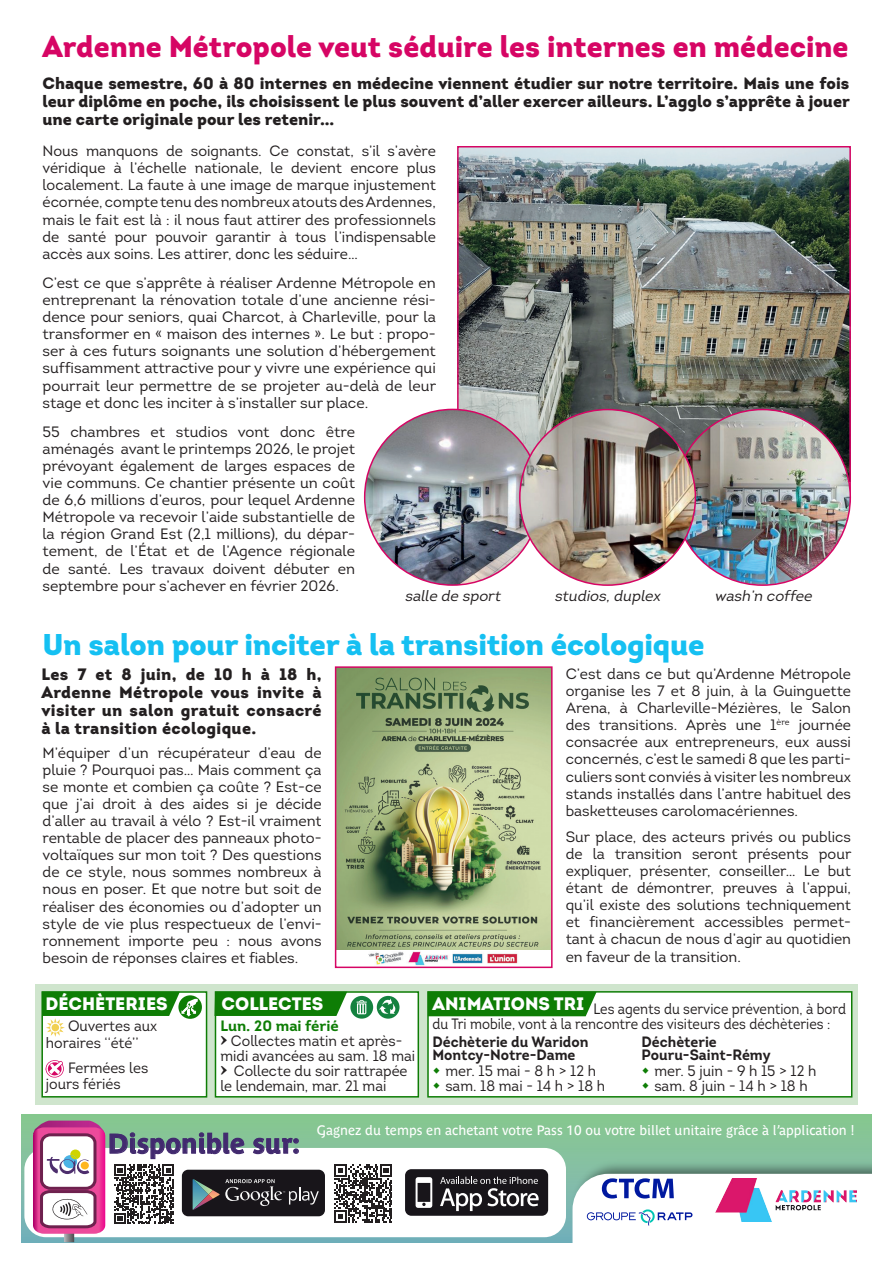
<style>
.page{position:relative;width:893px;height:1263px;background:#fff}
.page>*{position:absolute;margin:0;border:0;box-sizing:border-box;transform-origin:0 0}
.t1{font:900 30px "Intro";color:#d60564}
.t2{font:900 30px "Intro";letter-spacing:-.01em;color:#15c0f2}
.t3{font:700 27px "Parisine Plus Std";color:#422a6f}
.t4{font:900 18px "Intro";color:#fff}
.t5{font:900 16.5px/18px "Intro";letter-spacing:.005em;color:#231f20;text-align:justify}
.t6{font:15px/17.1px "Intro";color:#231f20;text-align:justify}
.t7{font:15px "Intro";color:#231f20;scale:.95 1}
.t8{font:15px "Intro";color:#231f20;scale:.89 1}
.t9{font:700 15px "Intro";color:#231f20;scale:.95 1}
.t10{font:italic 15px "Intro";color:#231f20}
.t11{font:700 15px "Intro";color:#0e7d05;scale:.95 1}
.t12{font:13.5px "Parisine Plus Std";color:#fff}
</style>
<div class="page">
<div style="left:35px;top:984px;width:823px;height:121px;background:linear-gradient(to bottom,#cae2c7,#cae2c7)"></div>
<div style="left:215px;top:991px;width:204px;height:106px;background:#fff;border:2px solid #0e7d05"></div>
<div style="left:41px;top:991px;width:166px;height:106px;background:#fff;border:2px solid #0e7d05"></div>
<div style="left:427px;top:991px;width:425px;height:106px;background:#fff;border:2px solid #0e7d05"></div>
<div style="left:178px;top:995px;width:24px;height:24px;background:#0e7d05;border-radius:50%"></div>
<svg style="left:45px;top:1060px;width:19px;height:18px"></svg>
<svg style="left:215px;top:992px;width:184px;height:27px"></svg>
<svg style="left:42px;top:992px;width:156px;height:45px"></svg>
<div style="left:428px;top:992px;width:169px;height:24px;background:#0e7d05"></div>
<img style="left:338px;top:669px;width:212px;height:281px">
<img style="left:368px;top:951px;width:150px;height:14px">
<div style="left:335px;top:666px;width:218px;height:302px;border:2px solid #d60564"></div>
<div style="left:21px;top:1114px;width:851px;height:128px;background:linear-gradient(to bottom,#8cc98f,#77b1bd)"></div>
<img style="left:568px;top:1156px;width:304px;height:86px">
<svg style="left:572px;top:1174px;width:300px;height:68px"></svg>
<div style="left:24px;top:1148px;width:542px;height:89px;background:#fff;border-radius:22px"></div>
<svg style="left:334px;top:1164px;width:58px;height:58px"></svg>
<div style="left:405px;top:1169px;width:143px;height:47px;background:#18151a;border-radius:6px"></div>
<svg style="left:416px;top:1177px;width:16px;height:31px"></svg>
<svg style="left:440px;top:1177px;width:99px;height:34px"></svg>
<div style="left:182px;top:1170px;width:143px;height:46px;background:#18151a;border-radius:6px"></div>
<svg style="left:33px;top:1120px;width:286px;height:122px"></svg>
<div style="left:81px;top:1161px;width:8px;height:8px;background:#ffb620;border-radius:50%"></div>
<img style="left:460px;top:149px;width:388px;height:328px">
<div style="left:457px;top:146px;width:394px;height:352px;border:2px solid #d60564"></div>
<img style="left:675px;top:410px;width:175px;height:175px;border-radius:88px">
<img style="left:365px;top:409px;width:175px;height:176px;border-radius:88px">
<img style="left:520px;top:410px;width:175px;height:175px;border-radius:88px">
<p class="t1" style="left:43px;top:26px;width:808px">Ardenne Métropole veut séduire les internes en médecine</p>
<p class="t5" style="left:43px;top:74px;width:809px">Chaque semestre, 60 à 80 internes en médecine viennent étudier sur notre territoire. Mais une fois leur diplôme en poche, ils choisissent le plus souvent d’aller exercer ailleurs. L’agglo s’apprête à jouer une carte originale pour les retenir…</p>
<p class="t6" style="left:43px;top:142px;width:395px">Nous manquons de soignants. Ce constat, s’il s’avère</p>
<p class="t6" style="left:43px;top:160px;width:395px">véridique à l’échelle nationale, le devient encore plus</p>
<p class="t6" style="left:43px;top:177px;width:395px">localement. La faute à une image de marque injustement écornée, compte tenu des nombreux atouts des Ardennes, mais le fait est là : il nous faut attirer des professionnels de santé pour pouvoir garantir à tous l’indispensable accès aux soins. Les attirer, donc les séduire…</p>
<p class="t6" style="left:43px;top:274px;width:395px">C’est ce que s’apprête à réaliser Ardenne Métropole en entreprenant la rénovation totale d’une ancienne rési&shy;dence pour seniors, quai Charcot, à Charleville, pour la transformer en « maison des internes ». Le but : propo&shy;ser à ces futurs soignants une solution d’hébergement suffisamment attractive pour y vivre une expérience qui pourrait leur permettre de se projeter au-delà de leur stage et donc les inciter à s’installer sur place.</p>
<p class="t6" style="left:43px;top:423px;width:314px">55 chambres et studios vont donc être aménagés avant le printemps 2026, le projet prévoyant également de larges espaces de vie communs. Ce chantier présente un coût de 6,6 millions d’euros, pour lequel Ardenne Métropole va recevoir l’aide substantielle de la région Grand Est (2,1 millions), du dépar&shy;tement, de l’État et de l’Agence régionale de santé. Les travaux doivent débuter en septembre pour s’achever en février 2026.</p>
<p class="t10" style="left:405px;top:586px;width:100px">salle de sport</p>
<p class="t10" style="left:554px;top:586px;width:111px">studios,duplex</p>
<p class="t10" style="left:714px;top:586px;width:102px">wash’n coffee</p>
<p class="t2" style="left:43px;top:624px;width:663px">Un salon pour inciter à la transition écologique</p>
<p class="t6" style="left:566px;top:665px;width:287px">C’est dans ce but qu’Ardenne Métropole organise les 7 et 8 juin, à la Guinguette Arena, à Charleville-Mézières, le Salon des transitions. Après une 1<sup>ère</sup> journée consacrée aux entrepreneurs, eux aussi concernés, c’est le samedi 8 que les parti&shy;culiers sont conviés à visiter les nombreux stands installés dans l’antre habituel des basketteuses carolomacériennes.</p>
<p class="t6" style="left:566px;top:828px;width:287px">Sur place, des acteurs privés ou publics de la transition seront présents pour expliquer, présenter, conseiller… Le but étant de démontrer, preuves à l’appui, qu’il existe des solutions techniquement et financièrement accessibles permet&shy;tant à chacun de nous d’agir au quotidien en faveur de la transition.</p>
<p class="t8" style="left:593px;top:999px;width:285px">Les agents du service prévention, à bord</p>
<p class="t8" style="left:433px;top:1015px;width:448px">du Tri mobile, vont à la rencontre des visiteurs des déchèteries :</p>
<p class="t5" style="left:41px;top:665px;width:282px">Les 7 et 8 juin, de 10 h à 18 h, Ardenne Métropole vous invite à visiter un salon gratuit consacré à la transition écologique.</p>
<p class="t6" style="left:43px;top:744px;width:281px">M’équiper d’un récupérateur d’eau de pluie ? Pourquoi pas… Mais comment ça se monte et combien ça coûte ? Est-ce que j’ai droit à des aides si je décide d’aller au travail à vélo ? Est-il vraiment rentable de placer des panneaux photo&shy;voltaïques sur mon toit ? Des questions de ce style, nous sommes nombreux à nous en poser. Et que notre but soit de réaliser des économies ou d’adopter un style de vie plus respectueux de l’envi&shy;ronnement importe peu : nous avons besoin de réponses claires et fiables.</p>
<p class="t4" style="left:46px;top:992px;width:124px">DÉCHÈTERIES</p>
<p class="t4" style="left:222px;top:992px;width:103px">COLLECTES</p>
<p class="t4" style="left:433px;top:992px;width:153px">ANIMATIONS TRI</p>
<p class="t11" style="left:220px;top:1016px;width:126px">Lun. 20 mai férié</p>
<p class="t7" style="left:220px;top:1032px;width:193px"><sup>g</sup> Collectes matin et après-</p>
<p class="t7" style="left:220px;top:1047px;width:207px">midi avancées au sam. 18 mai</p>
<p class="t7" style="left:220px;top:1062px;width:199px"><sup>g</sup> Collecte du soir rattrapée</p>
<p class="t7" style="left:220px;top:1077px;width:176px">le lendemain, mar. 21 mai</p>
<p class="t7" style="left:68px;top:1017px;width:95px">Ouvertes aux</p>
<p class="t7" style="left:46px;top:1033px;width:99px">horaires ‘‘été’’</p>
<p class="t9" style="left:433px;top:1032px;width:166px">Déchèterie du Waridon</p>
<p class="t9" style="left:433px;top:1045px;width:152px">Montcy-Notre-Dame</p>
<p class="t7" style="left:445px;top:1061px;width:160px">mer. 15 mai - 8 h &gt; 12 h</p>
<p class="t7" style="left:445px;top:1076px;width:170px">sam. 18 mai - 14 h &gt; 18 h</p>
<p class="t9" style="left:642px;top:1032px;width:81px">Déchèterie</p>
<p class="t9" style="left:642px;top:1045px;width:137px">Pouru-Saint-Rémy</p>
<p class="t7" style="left:654px;top:1061px;width:172px">mer. 5 juin - 9 h 15 &gt; 12 h</p>
<p class="t7" style="left:654px;top:1076px;width:163px">sam. 8 juin - 14 h &gt; 18 h</p>
<p class="t7" style="left:68px;top:1058px;width:86px">Fermées les</p>
<p class="t7" style="left:46px;top:1075px;width:80px">jours fériés</p>
<p class="t3" style="left:108px;top:1128px;width:193px">Disponible sur:</p>
<p class="t12" style="left:317px;top:1122px;width:539px">Gagnez du temps en achetant votre Pass 10 ou votre billet unitaire grâce à l’application !</p>
</div>
